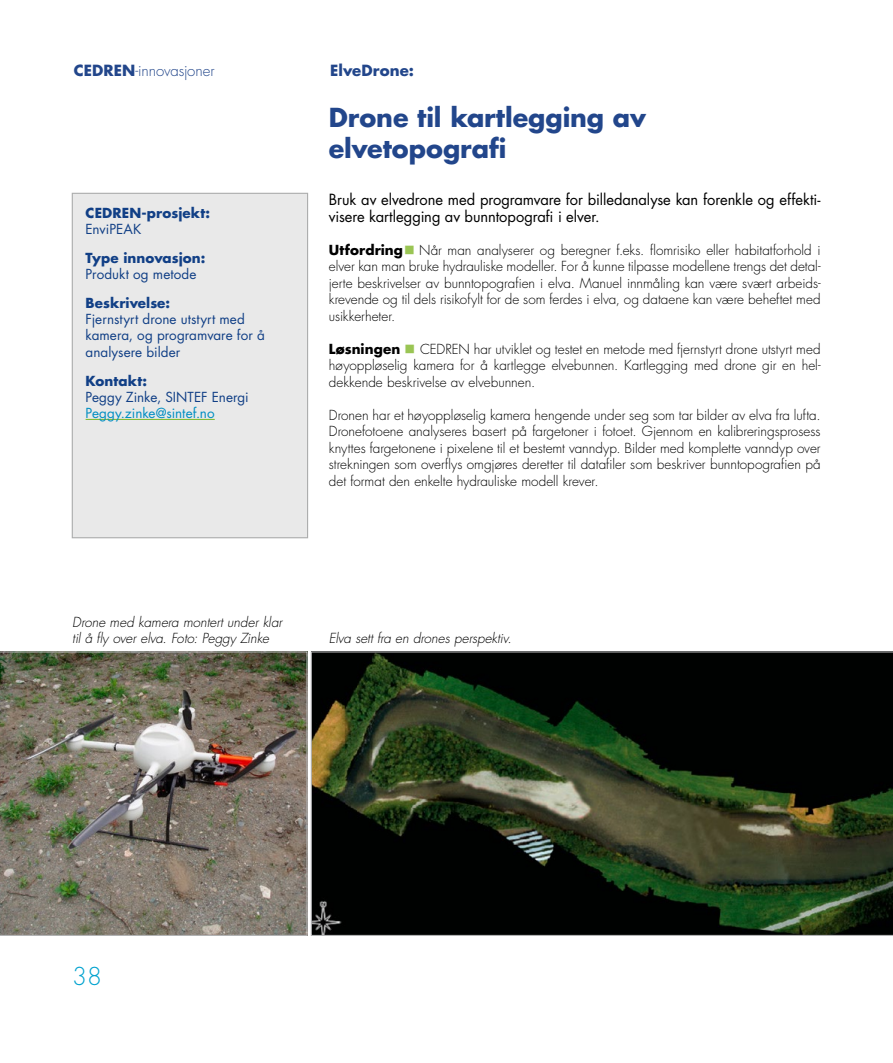
<style>
.page{position:relative;width:893px;height:1063px;background:#fff}
.page>*{position:absolute;margin:0;border:0;box-sizing:border-box;transform-origin:0 0}
.overskrift_1{font:700 25.5px/30.6px "Futura Std";letter-spacing:-.005em;color:#22468b}
.t1{font:300 24px "Futura Std";color:#00a2cf}
.ingress{font:15px/16.5px "Futura Std";color:#000}
.overskrift_liten{font:300 15px "Futura Std";letter-spacing:-.01em;color:#22468b}
.overskrift_1-2{font:700 15px "Futura Std";letter-spacing:.005em;color:#22468b}
.brødtekst{font:300 13.5px/16.5px "Futura Std";color:#000;text-align:justify}
.t2{font:13.5px/16.2px "Futura Std";letter-spacing:.005em;color:#113f86}
.figurtekst{font:italic 300 13.5px/16.2px "Futura Std";color:#000}
.t3{font:700 13.5px/16.2px "Futura Std";letter-spacing:.005em;color:#113f86}
.brødtekst-2{font:700 13.5px "Futura Std";letter-spacing:.005em;color:#000}
.s1{font-weight:700}
.s2{font-weight:400}
.s3{color:#008ec2}
</style>
<div class="page">
<svg style="left:311px;top:651px;width:582px;height:285px;background:#1c2515"></svg>
<img style="left:0;top:651px;width:308px;height:285px">
<div style="left:72px;top:193px;width:236px;height:345px;background:#e9e9e9"></div>
<hr style="left:86px;top:419px;width:129px;height:1px;background:#79b825">
<div style="left:72px;top:193px;width:236px;height:345px;border:1px solid #acadad"></div>
<p class="overskrift_liten" style="left:74px;top:62px;width:142px"><span class="s1">CEDREN</span>-innovasjoner</p>
<p class="t3" style="left:86px;top:204px;width:126px">CEDREN-prosjekt:<br><span class="s2">EnviPEAK</span></p>
<p class="t3" style="left:86px;top:250px;width:121px">Type innovasjon:<br><span class="s2">Produkt og metode</span></p>
<p class="t2" style="left:86px;top:295px;width:181px"><span class="s1">Beskrivelse:<br></span>Fjernstyrt drone utstyrt med kamera, og programvare for å analysere bilder</p>
<p class="t2" style="left:86px;top:373px;width:165px"><span class="s1">Kontakt:<br></span>Peggy Zinke, SINTEF Energi<br><span class="s3">Peggy.zinke@sintef.no</span></p>
<p class="overskrift_1-2" style="left:330px;top:61px;width:85px">ElveDrone:</p>
<p class="overskrift_1" style="left:329px;top:102px;width:319px">Drone til kartlegging av elvetopografi</p>
<p class="ingress" style="left:329px;top:192px;width:493px">Bruk av elvedrone med programvare for billedanalyse kan forenkle og effekti&shy;visere kartlegging av bunntopografi i elver.</p>
<p class="brødtekst" style="left:329px;top:242px;width:493px"><span class="s1">Utfordring</span> Når man analyserer og beregner f.eks. flomrisiko eller habitatforhold i elver kan man bruke hydrauliske modeller. For å kunne tilpasse modellene trengs det detal&shy;jerte beskrivelser av bunntopografien i elva. Manuel innmåling kan være svært arbeids&shy;krevende og til dels risikofylt for de som ferdes i elva, og dataene kan være beheftet med usikkerheter.</p>
<p class="brødtekst-2" style="left:329px;top:340px;width:73px">Løsningen</p>
<p class="brødtekst" style="left:329px;top:341px;width:493px;text-indent:91px">CEDREN har utviklet og testet en metode med fjernstyrt drone utstyrt med høyoppløselig kamera for å kartlegge elvebunnen. Kartlegging med drone gir en hel&shy;dekkende beskrivelse av elvebunnen.</p>
<p class="brødtekst" style="left:329px;top:407px;width:493px">Dronen har et høyoppløselig kamera hengende under seg som tar bilder av elva fra lufta.<br>Dronefotoene analyseres basert på fargetoner i fotoet. Gjennom en kalibreringsprosess knyttes fargetonene i pixelene til et bestemt vanndyp. Bilder med komplette vanndyp over strekningen som overflys omgjøres deretter til datafiler som beskriver bunntopografien på det format den enkelte hydrauliske modell krever.</p>
<p class="figurtekst" style="left:72px;top:615px;width:211px">Drone med kamera montert under klar til å fly over elva. Foto: Peggy Zinke</p>
<p class="figurtekst" style="left:329px;top:630px;width:184px">Elva sett fra en drones perspektiv.</p>
<h2 class="t1" style="left:72px;top:962px;width:31px">38</h2>
</div>
